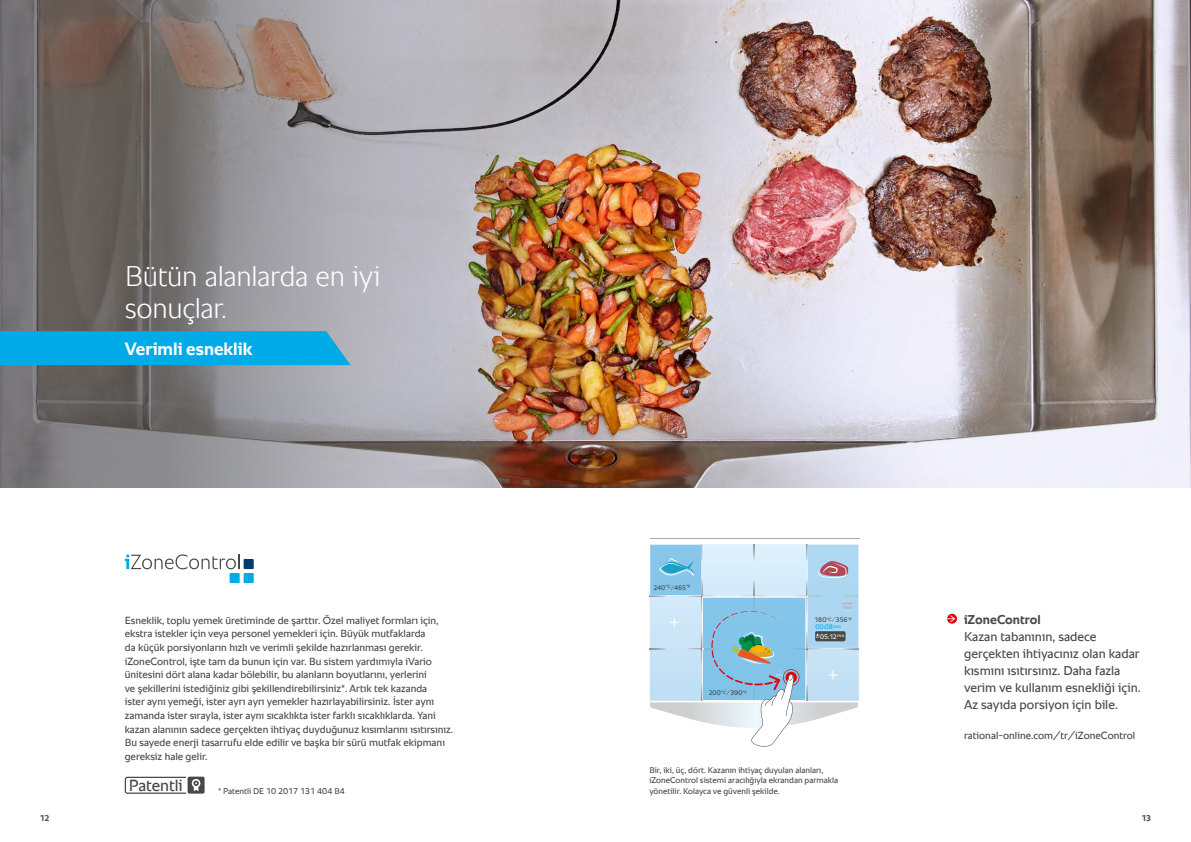
<style>
.page{position:relative;width:1191px;height:842px;background:#fff}
.page>*{position:absolute;margin:0;border:0;box-sizing:border-box;transform-origin:0 0}
.t1{font:300 29px/32px "RATIONAL Sans TT";letter-spacing:-.015em;color:#fff}
.t2{font:700 18px "RATIONAL Sans TT";color:#fff}
.t3{font:16.5px "RATIONAL Sans TT";letter-spacing:-.005em;color:#484847}
.t4{font:13px/17px "RATIONAL Sans TT";color:#484847}
.t5{font:700 13px "RATIONAL Sans TT";color:#484847}
.t6{font:10.5px/13.6px "RATIONAL Sans TT";color:#484847}
.t7{font:8.5px/10.2px "RATIONAL Sans TT";color:#484847}
.t8{font:700 8.5px "RATIONAL Sans TT";color:#484847}
.t9{font:6.8px/7px "RATIONAL Sans TT";letter-spacing:-.01em;color:#484847}
.t10{font:6.8px "RATIONAL Sans TT";color:#fff}
.s1{color:#00abe7}
</style>
<div class="page">
<img style="left:594px;top:0;width:597px;height:488px">
<hr style="left:650px;top:538px;width:209px;height:1px;background:#abacad">
<svg style="left:650px;top:544px;width:209px;height:203px"></svg>
<img style="left:0;top:0;width:594px;height:488px">
<div style="left:125px;top:777px;width:64px;height:17px;border:1px solid #484847;border-radius:2px"></div>
<div style="left:187px;top:776px;width:18px;height:18px;background:#484847;border-radius:3px"></div>
<svg style="left:192px;top:779px;width:8px;height:12px"></svg>
<div style="left:186px;top:775px;width:20px;height:20px;border:2px solid #fff;border-radius:3px"></div>
<svg style="left:947px;top:614px;width:10px;height:10px"></svg>
<div style="left:0;top:331px;width:351px;height:34px;background:#00abe7"></div>
<svg style="left:125px;top:554px;width:115px;height:15px"></svg>
<div style="left:244px;top:559px;width:10px;height:10px;background:#033b75"></div>
<div style="left:244px;top:573px;width:10px;height:10px;background:#00abe7"></div>
<div style="left:230px;top:573px;width:10px;height:10px;background:#00abe7"></div>
<h1 class="t1" style="left:125px;top:260px;width:257px">Bütün alanlarda en iyi sonuçlar.</h1>
<h2 class="t2" style="left:125px;top:336px;width:129px">Verimli esneklik</h2>
<p class="t9" style="left:653px;top:584px;width:39px">240<sup>°C</sup> ⁄465<sup>°F</sup></p>
<p class="t6" style="left:125px;top:613px;width:330px">Esneklik, toplu yemek üretiminde de şarttır. Özel maliyet formları için, ekstra istekler için veya personel yemekleri için. Büyük mutfaklarda<br>da küçük porsiyonların hızlı ve verimli şekilde hazırlanması gerekir. iZoneControl, işte tam da bunun için var. Bu sistem yardımıyla iVario ünitesini dört alana kadar bölebilir, bu alanların boyutlarını, yerlerini<br>ve şekillerini istediğiniz gibi şekillendirebilirsiniz*. Artık tek kazanda<br>ister aynı yemeği, ister ayrı ayrı yemekler hazırlayabilirsiniz. İster aynı zamanda ister sırayla, ister aynı sıcaklıkta ister farklı sıcaklıklarda. Yani kazan alanının sadece gerçekten ihtiyaç duyduğunuz kısımlarını ısıtırsınız.<br>Bu sayede enerji tasarrufu elde edilir ve başka bir sürü mutfak ekipmanı gereksiz hale gelir.</p>
<p class="t5" style="left:964px;top:610px;width:78px">iZoneControl</p>
<p class="t9" style="left:814px;top:616px;width:39px">180<sup>°C</sup> ⁄356<sup>°F<br></sup><span class="s1">00:08</span><sup>h:m</sup></p>
<p class="t10" style="left:820px;top:631px;width:26px">05:12<sup>m:s</sup></p>
<p class="t4" style="left:964px;top:628px;width:178px">Kazan tabanının, sadece gerçekten ihtiyacınız olan kadar kısmını ısıtırsınız. Daha fazla verim ve kullanım esnekliği için.<br>Az sayıda porsiyon için bile.</p>
<p class="t6" style="left:964px;top:729px;width:173px">rational-online.com/tr/iZoneControl</p>
<p class="t9" style="left:708px;top:689px;width:40px">200<sup>°C</sup> ⁄390<sup>°F</sup></p>
<h3 class="t3" style="left:129px;top:773px;width:55px">Patentli</h3>
<p class="t7" style="left:218px;top:786px;width:128px">* Patentli DE 10 2017 131 404 B4</p>
<p class="t7" style="left:649px;top:765px;width:190px">Bir, iki, üç, dört. Kazanın ihtiyaç duyulan alanları, iZoneControl sistemi aracılığıyla ekrandan parmakla yönetilir. Kolayca ve güvenli şekilde.</p>
<p class="t8" style="left:40px;top:812px;width:11px">12</p>
<p class="t8" style="left:1141px;top:812px;width:11px">13</p>
</div>
